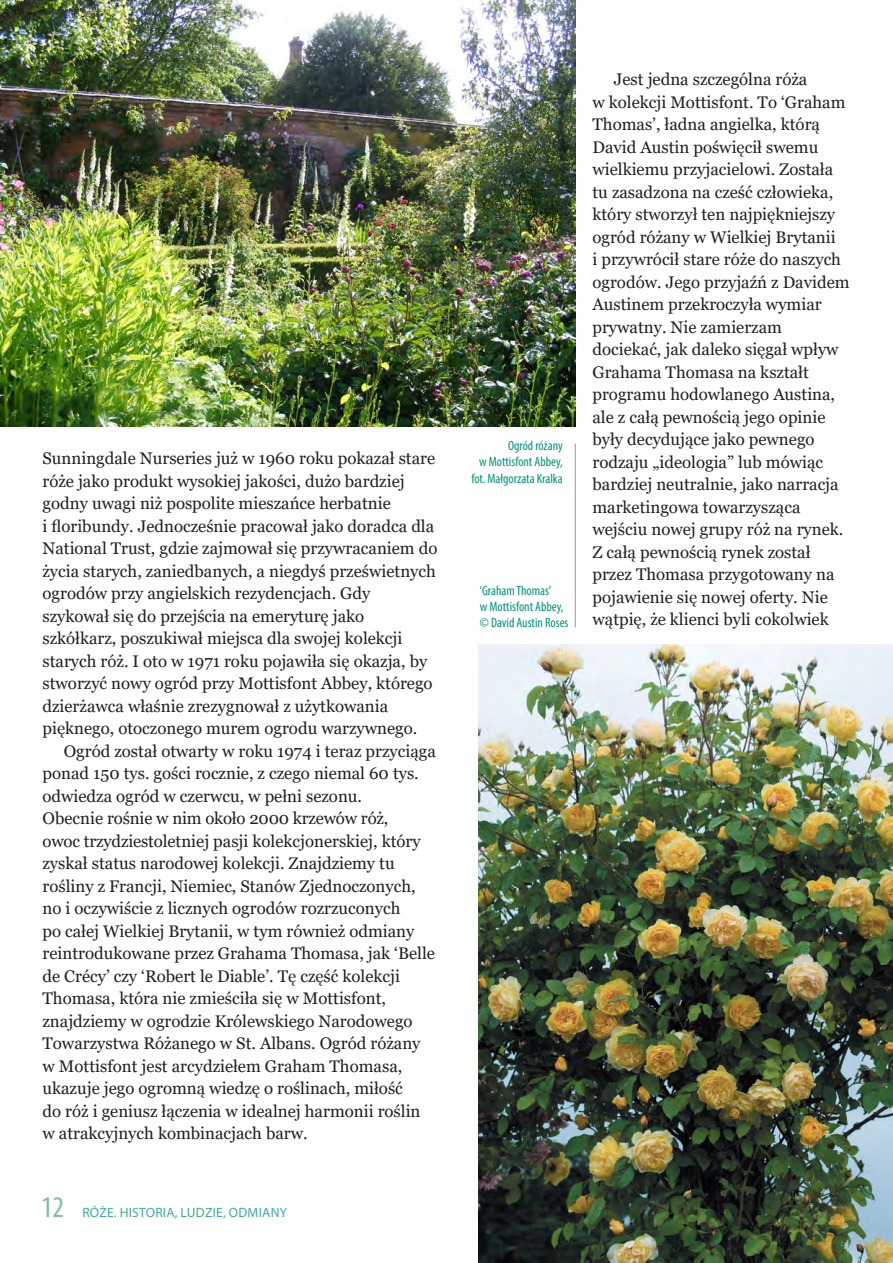
<style>
.page{position:relative;width:893px;height:1263px;background:#fff}
.page>*{position:absolute;margin:0;border:0;box-sizing:border-box;transform-origin:0 0}
.t1{font:condensed 30px "Myriad Pro";color:#78bfac}
.t2{font:16.8px/22.5px "Georgia";color:#231f20}
.ilustracja{font:condensed 13.5px/16.2px "Myriad Pro";color:#009672;text-align:right}
.t3{font:13.5px "Myriad Pro";letter-spacing:.02em;color:#3ead94}
</style>
<div class="page">
<hr style="left:575px;top:443px;width:1px;height:184px;background:#97999c">
<img style="left:479px;top:644px;width:414px;height:619px">
<img style="left:0;top:0;width:575px;height:427px">
<p class="t2" style="left:43px;top:447px;width:396px">Sunningdale Nurseries już w 1960 roku pokazał stare róże jako produkt wysokiej jakości, dużo bardziej godny uwagi niż pospolite mieszańce herbatnie<br>i floribundy. Jednocześnie pracował jako doradca dla National Trust, gdzie zajmował się przywracaniem do życia starych, zaniedbanych, a niegdyś prześwietnych ogrodów przy angielskich rezydencjach. Gdy szykował się do przejścia na emeryturę jako szkółkarz, poszukiwał miejsca dla swojej kolekcji starych róż. I oto w 1971 roku pojawiła się okazja, by stworzyć nowy ogród przy Mottisfont Abbey, którego dzierżawca właśnie zrezygnował z użytkowania pięknego, otoczonego murem ogrodu warzywnego.</p>
<p class="t2" style="left:43px;top:740px;width:395px;text-indent:21px">Ogród został otwarty w roku 1974 i teraz przyciąga ponad 150 tys. gości rocznie, z czego niemal 60 tys. odwiedza ogród w czerwcu, w pełni sezonu.<br>Obecnie rośnie w nim około 2000 krzewów róż,<br>owoc trzydziestoletniej pasji kolekcjonerskiej, który zyskał status narodowej kolekcji. Znajdziemy tu rośliny z Francji, Niemiec, Stanów Zjednoczonych, no i oczywiście z licznych ogrodów rozrzuconych<br>po całej Wielkiej Brytanii, w tym również odmiany reintrodukowane przez Grahama Thomasa, jak ‘Belle de Crécy’ czy ‘Robert le Diable’. Tę część kolekcji Thomasa, która nie zmieściła się w Mottisfont, znajdziemy w ogrodzie Królewskiego Narodowego Towarzystwa Różanego w St. Albans. Ogród różany w Mottisfont jest arcydziełem Graham Thomasa, ukazuje jego ogromną wiedzę o roślinach, miłość<br>do róż i geniusz łączenia w idealnej harmonii roślin w atrakcyjnych kombinacjach barw.</p>
<h1 class="t1" style="left:41px;top:1189px;width:25px">12</h1>
<p class="t3" style="left:82px;top:1204px;width:206px">RÓŻE. HISTORIA, LUDZIE, ODMIANY</p>
<p class="ilustracja" style="left:471px;top:437px;width:93px">Ogród różany<br>w Mottisfont Abbey, fot. Małgorzata Kralka</p>
<p class="ilustracja" style="left:480px;top:582px;width:90px;text-align:left">‘Graham Thomas’<br>w Mottisfont Abbey, © David Austin Roses</p>
<p class="t2" style="left:592px;top:68px;width:259px;text-indent:21px">Jest jedna szczególna róża<br>w kolekcji Mottisfont. To ‘Graham<br>Thomas’, ładna angielka, którą<br>David Austin poświęcił swemu wielkiemu przyjacielowi. Została tu zasadzona na cześć człowieka, który stworzył ten najpiękniejszy ogród różany w Wielkiej Brytanii<br>i przywrócił stare róże do naszych ogrodów. Jego przyjaźń z Davidem<br>Austinem przekroczyła wymiar prywatny. Nie zamierzam dociekać, jak daleko sięgał wpływ<br>Grahama Thomasa na kształt programu hodowlanego Austina, ale z całą pewnością jego opinie były decydujące jako pewnego rodzaju „ideologia” lub mówiąc bardziej neutralnie, jako narracja marketingowa towarzysząca wejściu nowej grupy róż na rynek.<br>Z całą pewnością rynek został przez Thomasa przygotowany na pojawienie się nowej oferty. Nie wątpię, że klienci byli cokolwiek</p>
</div>
